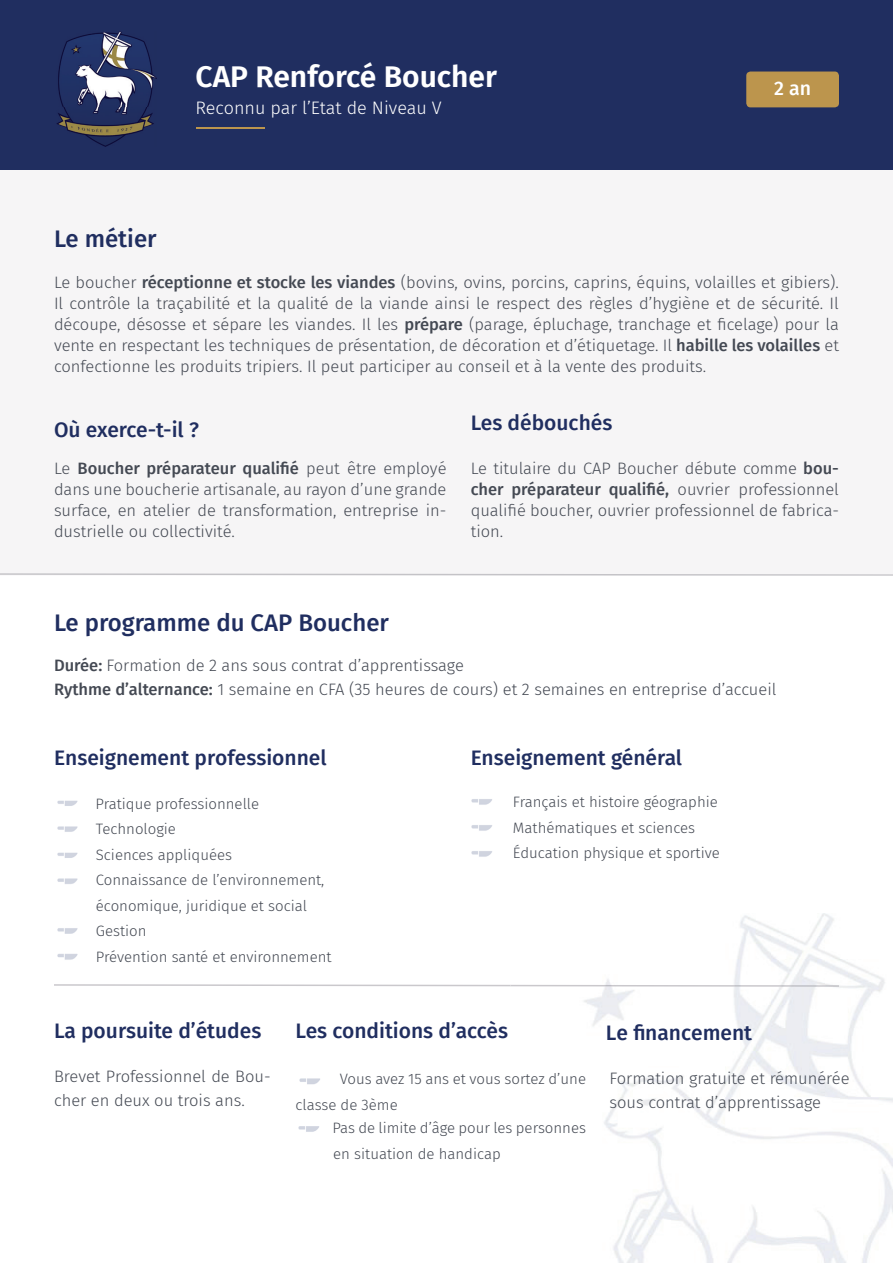
<style>
.page{position:relative;width:893px;height:1263px;background:#fff}
.page>*{position:absolute;margin:0;border:0;box-sizing:border-box;transform-origin:0 0}
.t1{font:600 30px "Fira Sans";color:#fff}
.t2{font:500 24px "Fira Sans";color:#202e60}
.t3{font:500 21px "Fira Sans";color:#202e60}
.t4{font:500 19.5px "Fira Sans";color:#fff}
.t5{font:300 18px "Fira Sans";color:#fff}
.t6{font:300 16.5px/21px "Fira Sans";color:#444953;text-align:justify}
.t7{font:300 15px/25.5px "Fira Sans";color:#444953}
.s1{font-weight:500}
</style>
<div class="page">
<div style="left:0;top:0;width:893px;height:170px;background:#202e60"></div>
<img style="left:57px;top:32px;width:100px;height:114px">
<img style="left:584px;top:913px;width:309px;height:350px">
<div style="left:746px;top:72px;width:93px;height:35px;background:#bc954d;border-radius:4px"></div>
<hr style="left:196px;top:128px;width:69px;height:1px;background:#bc954d">
<hr style="left:627px;top:575px;width:266px;height:1px;background:#cac8cc">
<svg style="left:0;top:573px;width:893px;height:2px"></svg>
<svg style="left:54px;top:984px;width:456px;height:2px"></svg>
<img style="left:510px;top:985px;width:329px;height:2px">
<img style="left:57px;top:800px;width:21px;height:6px">
<img style="left:57px;top:826px;width:21px;height:6px">
<img style="left:57px;top:852px;width:21px;height:6px">
<img style="left:57px;top:878px;width:21px;height:6px">
<img style="left:57px;top:928px;width:21px;height:6px">
<img style="left:471px;top:799px;width:21px;height:6px">
<img style="left:471px;top:825px;width:21px;height:6px">
<img style="left:471px;top:851px;width:21px;height:6px">
<img style="left:299px;top:1078px;width:21px;height:7px">
<img style="left:298px;top:1126px;width:21px;height:6px">
<img style="left:57px;top:954px;width:21px;height:6px">
<h1 class="t1" style="left:196px;top:52px;width:303px">CAP Renforcé Boucher</h1>
<p class="t5" style="left:196px;top:95px;width:248px">Reconnu par l’Etat de Niveau V</p>
<p class="t4" style="left:774px;top:72px;width:38px">2 an</p>
<h2 class="t2" style="left:54px;top:219px;width:104px">Le métier</h2>
<p class="t6" style="left:54px;top:271px;width:786px">Le boucher <span class="s1">réceptionne et stocke les viandes</span> (bovins, ovins, porcins, caprins, équins, volailles et gibiers).<br>Il contrôle la traçabilité et la qualité de la viande ainsi le respect des règles d’hygiène et de sécurité. Il découpe, désosse et sépare les viandes. Il les <span class="s1">prépare</span> (parage, épluchage, tranchage et ficelage) pour la vente en respectant les techniques de présentation, de décoration et d’étiquetage. Il <span class="s1">habille les volailles</span> et confectionne les produits tripiers. Il peut participer au conseil et à la vente des produits.</p>
<p class="t3" style="left:54px;top:413px;width:146px">Où exerce-t-il ?</p>
<p class="t6" style="left:54px;top:458px;width:394px">Le <span class="s1">Boucher préparateur qualifié</span> peut être employé dans une boucherie artisanale, au rayon d’une grande surface, en atelier de transformation, entreprise in&shy;dustrielle ou collectivité.</p>
<p class="t3" style="left:471px;top:406px;width:143px">Les débouchés</p>
<p class="t6" style="left:471px;top:458px;width:370px">Le titulaire du CAP Boucher débute comme <span class="s1">bou&shy;cher préparateur qualifié,</span> ouvrier professionnel qualifié boucher, ouvrier professionnel de fabrica&shy;tion.</p>
<h2 class="t2" style="left:54px;top:603px;width:337px">Le programme du CAP Boucher</h2>
<p class="t6" style="left:54px;top:653px;width:724px;line-height:24px"><span class="s1">Durée:</span> Formation de 2 ans sous contrat d’apprentissage<br><span class="s1">Rythme d’alternance:</span> 1 semaine en CFA (35 heures de cours) et 2 semaines en entreprise d’accueil</p>
<p class="t3" style="left:54px;top:741px;width:274px">Enseignement professionnel</p>
<p class="t7" style="left:95px;top:790px;width:238px">Pratique professionnelle<br>Technologie<br>Sciences appliquées<br>Connaissance de l’environnement, économique, juridique et social<br>Gestion<br>Prévention santé et environnement</p>
<p class="t3" style="left:471px;top:741px;width:213px">Enseignement général</p>
<p class="t7" style="left:513px;top:789px;width:208px">Français et histoire géographie<br>Mathématiques et sciences<br>Éducation physique et sportive</p>
<p class="t3" style="left:54px;top:1014px;width:209px">La poursuite d’études</p>
<p class="t6" style="left:54px;top:1064px;width:218px;line-height:24px">Brevet Professionnel de Bou&shy;cher en deux ou trois ans.</p>
<p class="t3" style="left:296px;top:1014px;width:214px">Les conditions d’accès</p>
<p class="t7" style="left:296px;top:1066px;width:292px;text-indent:44px">Vous avez 15 ans et vous sortez d’une classe de 3ème</p>
<p class="t7" style="left:332px;top:1115px;width:255px">Pas de limite d’âge pour les personnes en situation de handicap</p>
<p class="t3" style="left:606px;top:1016px;width:148px">Le financement</p>
<p class="t6" style="left:609px;top:1066px;width:242px;line-height:24px">Formation gratuite et rémunérée sous contrat d’apprentissage</p>
</div>
